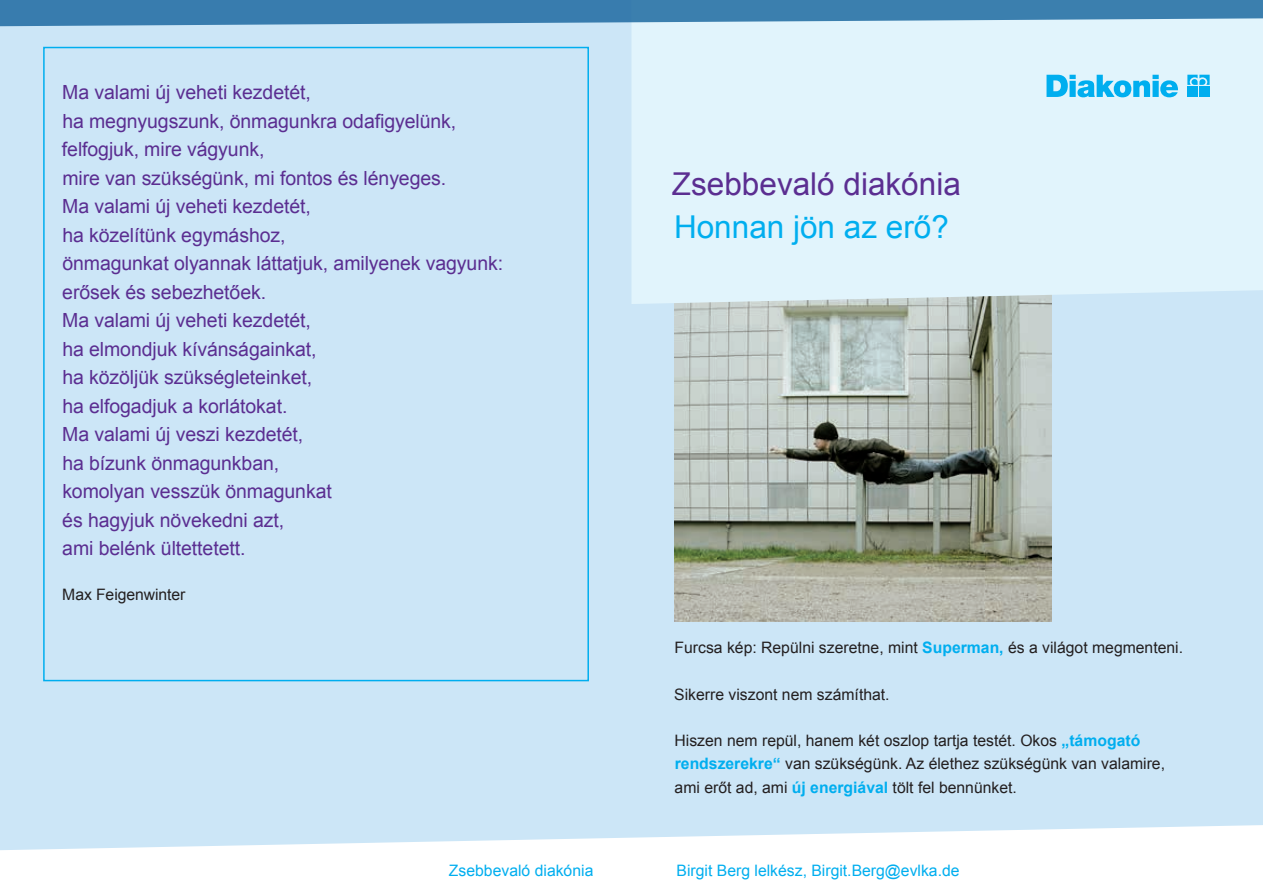
<style>
.page{position:relative;width:1263px;height:893px;background:#fff}
.page>*{position:absolute;margin:0;border:0;box-sizing:border-box;transform-origin:0 0}
.t1{font:31.5px "Arial";color:#5b2e91}
.t2{font:31.5px "Arial";color:#00aeef}
.t3{font:19.5px/28.5px "Arial";letter-spacing:-.005em;color:#5b2e91}
.t4{font:15.75px/23.2px "Arial";color:#231f20}
.t5{font:15.75px "Arial";color:#00aeef}
.s1{font-weight:700;color:#00aeef}
</style>
<div class="page">
<div style="left:0;top:26px;width:1263px;height:799px;background:#cce6f7"></div>
<img style="left:674px;top:304px;width:377px;height:318px">
<div style="left:631px;top:26px;width:632px;height:278px;background:#e1f4fc"></div>
<svg style="left:1046px;top:75px;width:132px;height:22px;background:#5ecbf4"></svg>
<svg style="left:1187px;top:75px;width:22px;height:10px"></svg>
<div style="left:1187px;top:87px;width:10px;height:10px;background:#00aeef"></div>
<div style="left:1199px;top:87px;width:10px;height:10px;background:#00aeef"></div>
<div style="left:43px;top:47px;width:546px;height:634px;border:2px solid #00aeef"></div>
<svg style="left:0;top:825px;width:1258px;height:25px"></svg>
<svg style="left:0;top:0;width:1263px;height:26px;background:#508db8"></svg>
<p class="t3" style="left:62px;top:78px;width:443px">Ma valami új veheti kezdetét,<br>ha megnyugszunk, önmagunkra odafigyelünk, felfogjuk, mire vágyunk,<br>mire van szükségünk, mi fontos és lényeges.<br>Ma valami új veheti kezdetét,<br>ha közelítünk egymáshoz,<br>önmagunkat olyannak láttatjuk, amilyenek vagyunk: erősek és sebezhetőek.<br>Ma valami új veheti kezdetét,<br>ha elmondjuk kívánságainkat,<br>ha közöljük szükségleteinket,<br>ha elfogadjuk a korlátokat.<br>Ma valami új veszi kezdetét,<br>ha bízunk önmagunkban,<br>komolyan vesszük önmagunkat<br>és hagyjuk növekedni azt,<br>ami belénk ültettetett.</p>
<p class="t4" style="left:62px;top:583px;width:125px">Max Feigenwinter</p>
<h1 class="t1" style="left:672px;top:162px;width:290px">Zsebbevaló diakónia</h1>
<h1 class="t2" style="left:674px;top:206px;width:276px">Honnan jön az erő?</h1>
<p class="t4" style="left:674px;top:636px;width:510px">Furcsa kép: Repülni szeretne, mint <span class="s1">Superman,</span> és a világot megmenteni.</p>
<p class="t4" style="left:674px;top:682px;width:217px">Sikerre viszont nem számíthat.</p>
<p class="t4" style="left:674px;top:729px;width:492px">Hiszen nem repül, hanem két oszlop tartja testét. Okos <span class="s1">„támogató rendszerekre“</span> van szükségünk. Az élethez szükségünk van valamire, ami erőt ad, ami <span class="s1">új energiával</span> tölt fel bennünket.</p>
<p class="t5" style="left:449px;top:859px;width:146px">Zsebbevaló diakónia</p>
<p class="t5" style="left:677px;top:859px;width:284px">Birgit Berg lelkész, Birgit.Berg@evlka.de</p>
</div>
